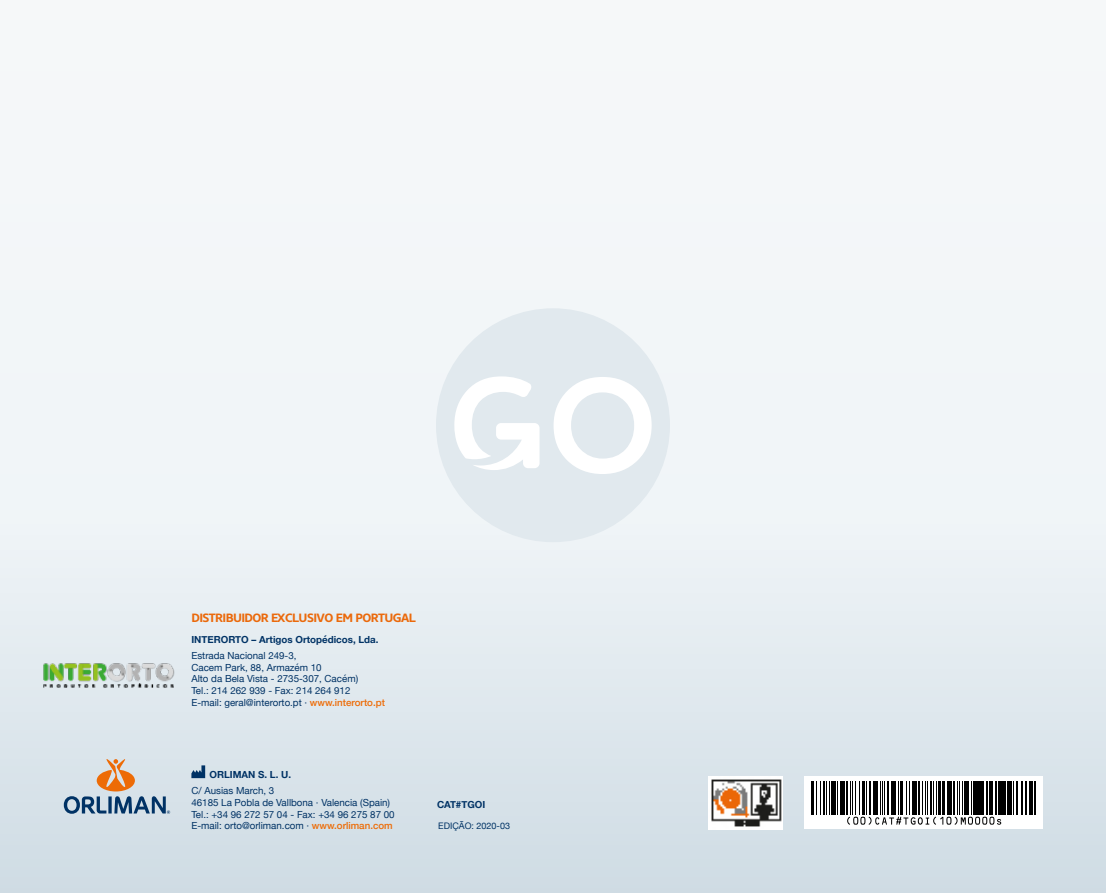
<style>
.page{position:relative;width:1106px;height:893px;background:#fff}
.page>*{position:absolute;margin:0;border:0;box-sizing:border-box;transform-origin:0 0}
.t1{font:700 12px "Core Sans NR";letter-spacing:-.05em;color:#eb690b}
.t2{font:9.75px/11.7px "Helvetica Neue";color:#003265}
.t3{font:700 9.75px "Helvetica Neue";color:#003265}
.t4{font:9px "Helvetica Neue";color:#003265}
.s1{font-weight:500;color:#ed6b06}
</style>
<div class="page">
<div style="left:0;top:0;width:1106px;height:893px;background:linear-gradient(to bottom,#fdfdfe,#d9e3ea)"></div>
<div style="left:436px;top:308px;width:234px;height:234px;background:#e1e9ee;border-radius:50%"></div>
<svg style="left:553px;top:377px;width:98px;height:97px"></svg>
<svg style="left:454px;top:376px;width:85px;height:94px"></svg>
<img style="left:708px;top:777px;width:74px;height:52px">
<svg style="left:64px;top:758px;width:141px;height:86px;background:#c6cdd2"></svg>
<svg style="left:804px;top:777px;width:238px;height:52px"></svg>
<hr style="left:810px;top:781px;width:2px;height:34px;background:#000">
<hr style="left:813px;top:781px;width:1px;height:34px;background:#000">
<hr style="left:815px;top:781px;width:1px;height:34px;background:#000">
<hr style="left:819px;top:781px;width:1px;height:34px;background:#000">
<hr style="left:823px;top:781px;width:1px;height:34px;background:#000">
<hr style="left:826px;top:781px;width:1px;height:34px;background:#000">
<hr style="left:828px;top:781px;width:1px;height:34px;background:#000">
<hr style="left:831px;top:781px;width:2px;height:34px;background:#000">
<hr style="left:834px;top:781px;width:2px;height:34px;background:#000">
<hr style="left:837px;top:781px;width:1px;height:34px;background:#000">
<hr style="left:840px;top:781px;width:2px;height:34px;background:#000">
<hr style="left:843px;top:781px;width:2px;height:34px;background:#000">
<hr style="left:846px;top:781px;width:2px;height:34px;background:#000">
<hr style="left:849px;top:781px;width:1px;height:34px;background:#000">
<hr style="left:852px;top:781px;width:1px;height:34px;background:#000">
<hr style="left:855px;top:781px;width:1px;height:34px;background:#000">
<hr style="left:858px;top:781px;width:1px;height:34px;background:#000">
<hr style="left:862px;top:781px;width:1px;height:34px;background:#000">
<hr style="left:864px;top:781px;width:1px;height:34px;background:#000">
<hr style="left:866px;top:781px;width:1px;height:34px;background:#000">
<hr style="left:869px;top:781px;width:1px;height:34px;background:#000">
<hr style="left:873px;top:781px;width:1px;height:34px;background:#000">
<hr style="left:875px;top:781px;width:3px;height:34px;background:#000">
<hr style="left:880px;top:781px;width:1px;height:34px;background:#000">
<hr style="left:882px;top:781px;width:1px;height:34px;background:#000">
<hr style="left:884px;top:781px;width:1px;height:34px;background:#000">
<hr style="left:887px;top:781px;width:1px;height:34px;background:#000">
<hr style="left:891px;top:781px;width:1px;height:34px;background:#000">
<hr style="left:893px;top:781px;width:3px;height:34px;background:#000">
<hr style="left:898px;top:781px;width:1px;height:34px;background:#000">
<hr style="left:900px;top:781px;width:1px;height:34px;background:#000">
<hr style="left:902px;top:781px;width:1px;height:34px;background:#000">
<hr style="left:905px;top:781px;width:1px;height:34px;background:#000">
<hr style="left:909px;top:781px;width:1px;height:34px;background:#000">
<hr style="left:912px;top:781px;width:2px;height:34px;background:#000">
<hr style="left:915px;top:781px;width:2px;height:34px;background:#000">
<hr style="left:917px;top:781px;width:2px;height:34px;background:#000">
<hr style="left:921px;top:781px;width:1px;height:34px;background:#000">
<hr style="left:925px;top:781px;width:1px;height:34px;background:#000">
<hr style="left:926px;top:781px;width:1px;height:34px;background:#000">
<hr style="left:930px;top:781px;width:1px;height:34px;background:#000">
<hr style="left:933px;top:781px;width:1px;height:34px;background:#000">
<hr style="left:935px;top:781px;width:1px;height:34px;background:#000">
<hr style="left:938px;top:781px;width:2px;height:34px;background:#000">
<hr style="left:942px;top:781px;width:1px;height:34px;background:#000">
<hr style="left:944px;top:781px;width:1px;height:34px;background:#000">
<hr style="left:947px;top:781px;width:2px;height:34px;background:#000">
<hr style="left:950px;top:781px;width:1px;height:34px;background:#000">
<hr style="left:953px;top:781px;width:2px;height:34px;background:#000">
<hr style="left:956px;top:781px;width:1px;height:34px;background:#000">
<hr style="left:959px;top:781px;width:1px;height:34px;background:#000">
<hr style="left:962px;top:781px;width:1px;height:34px;background:#000">
<hr style="left:964px;top:781px;width:2px;height:34px;background:#000">
<hr style="left:967px;top:781px;width:1px;height:34px;background:#000">
<hr style="left:971px;top:781px;width:1px;height:34px;background:#000">
<hr style="left:972px;top:781px;width:3px;height:34px;background:#000">
<hr style="left:976px;top:781px;width:3px;height:34px;background:#000">
<hr style="left:980px;top:781px;width:1px;height:34px;background:#000">
<hr style="left:982px;top:781px;width:2px;height:34px;background:#000">
<hr style="left:985px;top:781px;width:2px;height:34px;background:#000">
<hr style="left:989px;top:781px;width:1px;height:34px;background:#000">
<hr style="left:991px;top:781px;width:2px;height:34px;background:#000">
<hr style="left:994px;top:781px;width:2px;height:34px;background:#000">
<hr style="left:998px;top:781px;width:1px;height:34px;background:#000">
<hr style="left:999px;top:781px;width:3px;height:34px;background:#000">
<hr style="left:1003px;top:781px;width:3px;height:34px;background:#000">
<hr style="left:1007px;top:781px;width:1px;height:34px;background:#000">
<hr style="left:1008px;top:781px;width:3px;height:34px;background:#000">
<hr style="left:1013px;top:781px;width:1px;height:34px;background:#000">
<hr style="left:1015px;top:781px;width:1px;height:34px;background:#000">
<hr style="left:1017px;top:781px;width:1px;height:34px;background:#000">
<hr style="left:1021px;top:781px;width:2px;height:34px;background:#000">
<hr style="left:1024px;top:781px;width:2px;height:34px;background:#000">
<hr style="left:1028px;top:781px;width:3px;height:34px;background:#000">
<hr style="left:1032px;top:781px;width:1px;height:34px;background:#000">
<hr style="left:1033px;top:781px;width:2px;height:34px;background:#000">
<svg style="left:847px;top:817px;width:154px;height:8px"></svg>
<img style="left:41px;top:658px;width:135px;height:34px">
<p class="t1" style="left:191px;top:610px;width:226px">DISTRIBUIDOR EXCLUSIVO EM PORTUGAL</p>
<p class="t3" style="left:191px;top:632px;width:189px">INTERORTO – Artigos Ortopédicos, Lda.</p>
<p class="t2" style="left:191px;top:650px;width:195px">Estrada Nacional 249-3,<br>Cacem Park, 88, Armazém 10<br>Alto da Bela Vista - 2735-307, Cacém)<br>Tel.: 214 262 939 - Fax: 214 264 912<br>E-mail: geral@interorto.pt · <span class="s1">www.interorto.pt</span></p>
<p class="t3" style="left:209px;top:767px;width:83px">ORLIMAN S. L. U.</p>
<p class="t2" style="left:191px;top:785px;width:205px">C/ Ausias March, 3<br>46185 La Pobla de Vallbona · Valencia (Spain)<br>Tel.: +34 96 272 57 04 - Fax: +34 96 275 87 00<br>E-mail: orto@orliman.com · <span class="s1">www.orliman.com</span></p>
<p class="t3" style="left:437px;top:797px;width:50px">CAT#TGOI</p>
<p class="t4" style="left:438px;top:819px;width:73px">EDIÇÃO: 2020-03</p>
</div>
